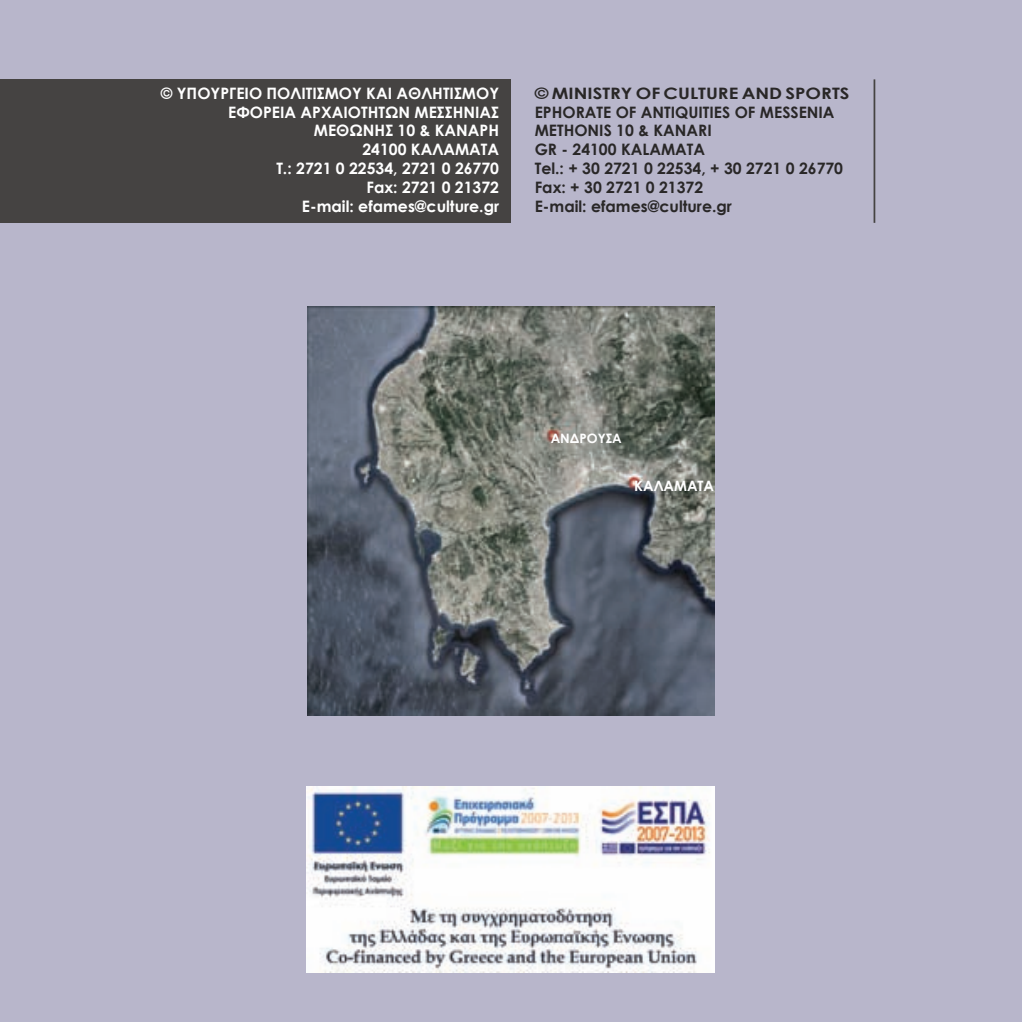
<style>
.page{position:relative;width:1022px;height:1022px;background:#b8b6cb}
.page>*{position:absolute;margin:0;border:0;box-sizing:border-box;transform-origin:0 0}
.t1{font:700 15.75px/18.9px "Century Gothic";color:#292727;scale:1.18 1}
.t2{font:700 15.75px/18.9px "Century Gothic";color:#fff;text-align:right}
.t3{font:700 14.35px "Century Gothic";color:#fff}
.t4{font:700 12.95px "Century Gothic";color:#fff}
</style>
<div class="page">
<div style="left:0;top:79px;width:511px;height:144px;background:#454342"></div>
<img style="left:307px;top:786px;width:407px;height:186px">
<hr style="left:873px;top:79px;width:2px;height:144px;background:#454342">
<img style="left:307px;top:307px;width:408px;height:408px">
<p class="t2" style="left:161px;top:83px;width:340px">© ΥΠΟΥΡΓΕΙΟ ΠΟΛΙΤΙΣΜΟΥ ΚΑΙ ΑΘΛΗΤΙΣΜΟΥ<br>ΕΦΟΡΕΙΑ ΑΡΧΑΙΟΤΗΤΩΝ ΜΕΣΣΗΝΙΑΣ<br>ΜΕΘΩΝΗΣ 10 &amp; ΚΑΝΑΡΗ<br>24100 ΚΑΛΑΜΑΤΑ<br>Τ.: 2721 0 22534, 2721 0 26770<br>Fax: 2721 0 21372<br>E-mail: efames@culture.gr</p>
<p class="t1" style="left:535px;top:83px;width:268px">© MINISTRY OF CULTURE AND SPORTS<br>EPHORATE OF ANTIQUITIES OF MESSENIA<br>METHONIS 10 &amp; KANARI<br>GR - 24100 KALAMATA<br>Tel.: + 30 2721 0 22534, + 30 2721 0 26770<br>Fax: + 30 2721 0 21372<br>E-mail: efames@culture.gr</p>
<p class="t4" style="left:551px;top:429px;width:73px">ΑΝΔΡΟΥΣΑ</p>
<p class="t3" style="left:634px;top:475px;width:81px">ΚΑΛΑΜΑΤΑ</p>
</div>
